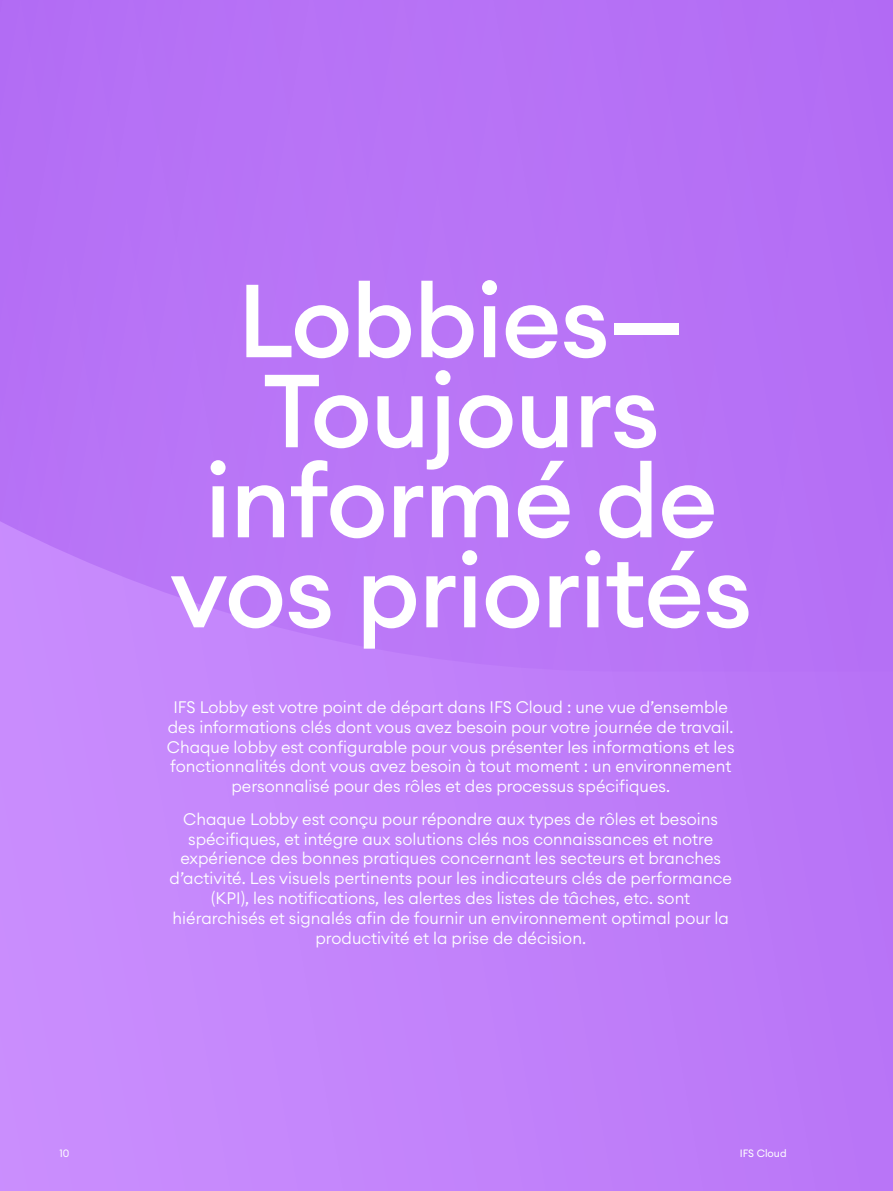
<style>
.page{position:relative;width:893px;height:1191px;background:#fff}
.page>*{position:absolute;margin:0;border:0;box-sizing:border-box;transform-origin:0 0}
.Large_page_title{font:500 102px/90px "Euclid Circular A";letter-spacing:-.01em;color:#fff;text-align:center}
.copy{font:300 16.5px/19.8px "Euclid Circular A";color:#fff;text-align:center}
.t1{font:10.5px "Euclid Circular A";color:#fff}
</style>
<div class="page">
<div style="left:0;top:0;width:893px;height:1191px;background:linear-gradient(to right,#ca8ffe,#b974f7)"></div>
<div style="left:0;top:0;width:893px;height:671px;background:#b773f6"></div>
<p class="Large_page_title" style="left:238px;top:276px;width:449px">Lobbies—</p>
<p class="Large_page_title" style="left:170px;top:366px;width:583px">Toujours informé de vos priorités</p>
<p class="copy" style="left:167px;top:697px;width:569px">IFS Lobby est votre point de départ dans IFS Cloud : une vue d’ensemble des informations clés dont vous avez besoin pour votre journée de travail.<br>Chaque lobby est configurable pour vous présenter les informations et les fonctionnalités dont vous avez besoin à tout moment : un environnement personnalisé pour des rôles et des processus spécifiques.</p>
<p class="copy" style="left:170px;top:808px;width:564px">Chaque Lobby est conçu pour répondre aux types de rôles et besoins spécifiques, et intégre aux solutions clés nos connaissances et notre expérience des bonnes pratiques concernant les secteurs et branches d’activité. Les visuels pertinents pour les indicateurs clés de performance (KPI), les notifications, les alertes des listes de tâches, etc. sont hiérarchisés et signalés afin de fournir un environnement optimal pour la productivité et la prise de décision.</p>
<p class="t1" style="left:60px;top:1146px;width:11px">10</p>
<p class="t1" style="left:740px;top:1146px;width:48px">IFS Cloud</p>
</div>
